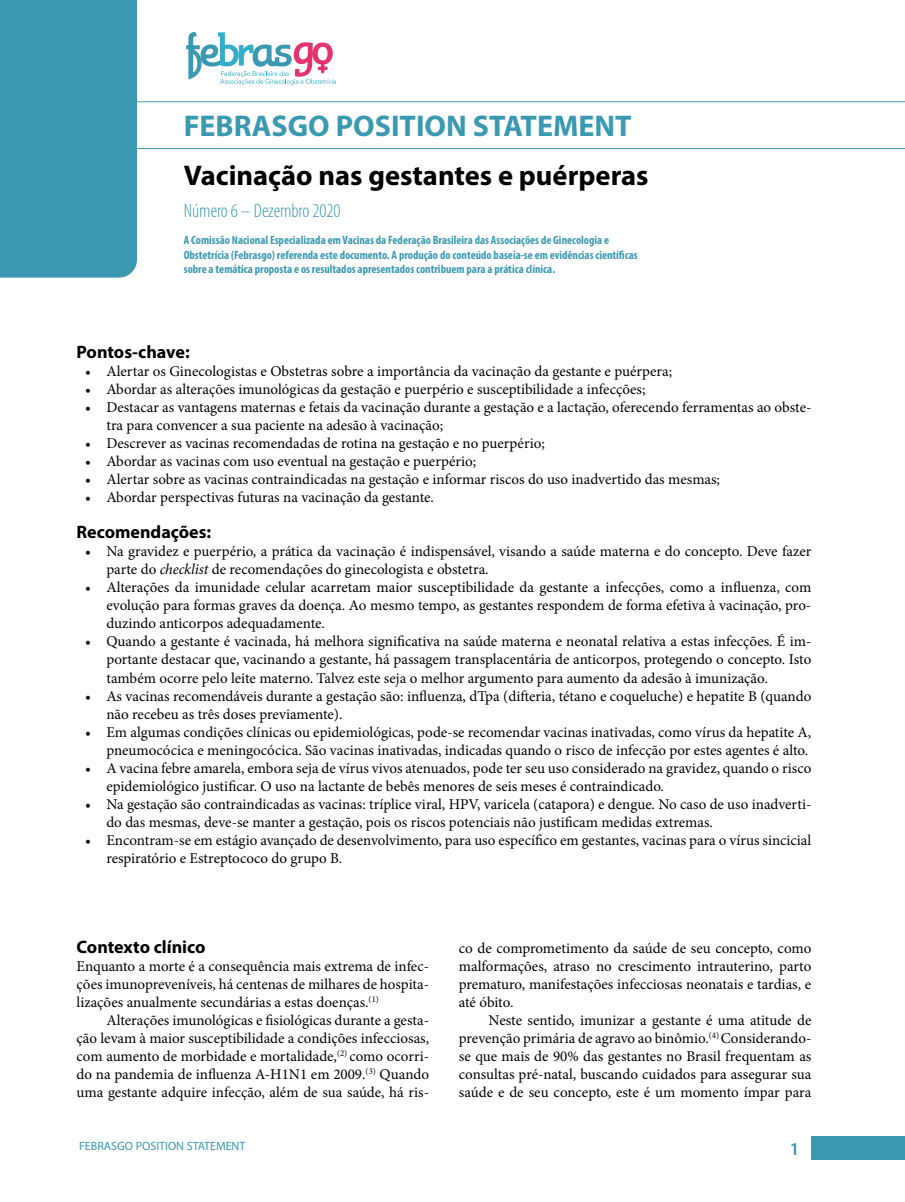
<style>
.page{position:relative;width:905px;height:1202px;background:#fff}
.page>*{position:absolute;margin:0;border:0;box-sizing:border-box;transform-origin:0 0}
.t1{font:700 30px "Myriad Pro";color:#3a99b0}
.t2{font:700 28.5px "Myriad Pro";color:#000}
.t3{font:300 condensed 19.5px "Myriad Pro";color:#3a99b0}
.t4{font:700 18px "Myriad Pro";color:#000}
.t5{font:600 18px "Myriad Pro";color:#3a99b0}
.t6{font:15px/18px "Minion Pro";color:#000}
.t7{font:700 condensed 12px/14.4px "Myriad Pro";color:#3a99b0}
.t8{font:12px "Myriad Pro";color:#3a99b0}
.s1{font-style:italic}
</style>
<div class="page">
<div style="left:811px;top:1135px;width:93px;height:23px;background:#3a99b0"></div>
<svg style="left:0;top:0;width:904px;height:277px"></svg>
<h1 class="t1" style="left:184px;top:106px;width:449px">FEBRASGO POSITION STATEMENT</h1>
<h2 class="t2" style="left:184px;top:157px;width:466px">Vacinação nas gestantes e puérperas</h2>
<h3 class="t3" style="left:184px;top:199px;width:158px">Número 6 – Dezembro 2020</h3>
<p class="t7" style="left:184px;top:233px;width:455px">A Comissão Nacional Especializada em Vacinas da Federação Brasileira das Associações de Ginecologia e<br>Obstetrícia (Febrasgo) referenda este documento. A produção do conteúdo baseia-se em evidências científicas sobre a temática proposta e os resultados apresentados contribuem para a prática clínica.</p>
<p class="t4" style="left:77px;top:340px;width:115px">Pontos-chave:</p>
<p class="t6" style="left:85px;top:362px;width:588px">• Alertar os Ginecologistas e Obstetras sobre a importância da vacinação da gestante e puérpera;</p>
<p class="t6" style="left:85px;top:380px;width:561px">• Abordar as alterações imunológicas da gestação e puerpério e susceptibilidade a infecções;</p>
<p class="t6" style="left:106px;top:398px;width:706px;text-indent:-21px">• Destacar as vantagens maternas e fetais da vacinação durante a gestação e a lactação, oferecendo ferramentas ao obste&shy;tra para convencer a sua paciente na adesão à vacinação;</p>
<p class="t6" style="left:85px;top:434px;width:461px">• Descrever as vacinas recomendadas de rotina na gestação e no puerpério;</p>
<p class="t6" style="left:85px;top:452px;width:392px">• Abordar as vacinas com uso eventual na gestação e puerpério;</p>
<p class="t6" style="left:85px;top:470px;width:636px">• Alertar sobre as vacinas contraindicadas na gestação e informar riscos do uso inadvertido das mesmas;</p>
<p class="t6" style="left:85px;top:488px;width:350px">• Abordar perspectivas futuras na vacinação da gestante.</p>
<p class="t4" style="left:77px;top:520px;width:136px">Recomendações:</p>
<p class="t6" style="left:106px;top:542px;width:706px;text-indent:-21px">• Na gravidez e puerpério, a prática da vacinação é indispensável, visando a saúde materna e do concepto. Deve fazer parte do <span class="s1">checklist</span> de recomendações do ginecologista e obstetra.</p>
<p class="t6" style="left:106px;top:578px;width:706px;text-align:justify;text-indent:-21px">• Alterações da imunidade celular acarretam maior susceptibilidade da gestante a infecções, como a influenza, com evolução para formas graves da doença. Ao mesmo tempo, as gestantes respondem de forma efetiva à vacinação, pro&shy;duzindo anticorpos adequadamente.</p>
<p class="t6" style="left:106px;top:632px;width:706px;text-align:justify;text-indent:-21px">• Quando a gestante é vacinada, há melhora significativa na saúde materna e neonatal relativa a estas infecções. É im&shy;portante destacar que, vacinando a gestante, há passagem transplacentária de anticorpos, protegendo o concepto. Isto também ocorre pelo leite materno. Talvez este seja o melhor argumento para aumento da adesão à imunização.</p>
<p class="t6" style="left:106px;top:686px;width:706px;text-indent:-21px">• As vacinas recomendáveis durante a gestação são: influenza, dTpa (difteria, tétano e coqueluche) e hepatite B (quando não recebeu as três doses previamente).</p>
<p class="t6" style="left:85px;top:722px;width:727px;text-align:right">• Em algumas condições clínicas ou epidemiológicas, pode-se recomendar vacinas inativadas, como vírus da hepatite A, pneumocócica e meningocócica. São vacinas inativadas, indicadas quando o risco de infecção por estes agentes é alto.</p>
<p class="t6" style="left:106px;top:758px;width:706px;text-indent:-21px">• A vacina febre amarela, embora seja de vírus vivos atenuados, pode ter seu uso considerado na gravidez, quando o risco epidemiológico justificar. O uso na lactante de bebês menores de seis meses é contraindicado.</p>
<p class="t6" style="left:106px;top:794px;width:706px;text-indent:-21px">• Na gestação são contraindicadas as vacinas: tríplice viral, HPV, varicela (catapora) e dengue. No caso de uso inadverti&shy;do das mesmas, deve-se manter a gestação, pois os riscos potenciais não justificam medidas extremas.</p>
<p class="t6" style="left:106px;top:830px;width:706px;text-indent:-21px">• Encontram-se em estágio avançado de desenvolvimento, para uso específico em gestantes, vacinas para o vírus sincicial respiratório e Estreptococo do grupo B.</p>
<p class="t4" style="left:77px;top:934px;width:130px">Contexto clínico</p>
<p class="t6" style="left:77px;top:956px;width:354px;text-align:justify">Enquanto a morte é a consequência mais extrema de infec&shy;ções imunopreveníveis, há centenas de milhares de hospita&shy;lizações anualmente secundárias a estas doenças.<sup>(1)</sup></p>
<p class="t6" style="left:77px;top:1010px;width:354px;text-align:justify;text-indent:30px">Alterações imunológicas e fisiológicas durante a gesta&shy;ção levam à maior susceptibilidade a condições infecciosas, com aumento de morbidade e mortalidade,<sup>(2)</sup> como ocorri&shy;do na pandemia de influenza A-H1N1 em 2009.<sup>(3)</sup> Quando uma gestante adquire infecção, além de sua saúde, há ris-</p>
<p class="t6" style="left:459px;top:938px;width:354px;text-align:justify">co de comprometimento da saúde de seu concepto, como malformações, atraso no crescimento intrauterino, parto prematuro, manifestações infecciosas neonatais e tardias, e até óbito.</p>
<p class="t6" style="left:459px;top:1010px;width:354px;text-align:justify;text-indent:30px">Neste sentido, imunizar a gestante é uma atitude de prevenção primária de agravo ao binômio.<sup>(4)</sup> Considerando&shy;se que mais de 90% das gestantes no Brasil frequentam as consultas pré-natal, buscando cuidados para assegurar sua saúde e de seu concepto, este é um momento ímpar para</p>
<p class="t8" style="left:79px;top:1138px;width:168px">FEBRASGO POSITION STATEMENT</p>
<p class="t5" style="left:789px;top:1137px;width:11px">1</p>
</div>
